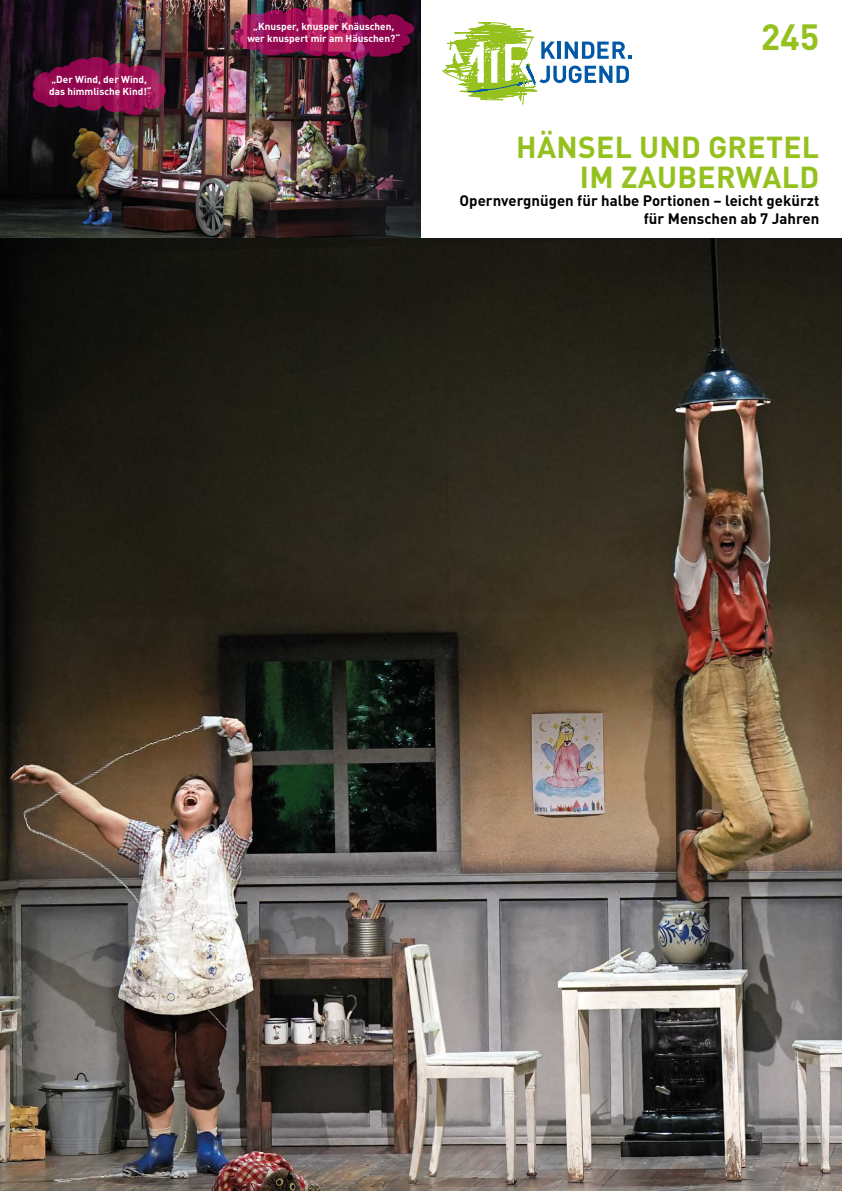
<style>
.page{position:relative;width:842px;height:1191px;background:#fff}
.page>*{position:absolute;margin:0;border:0;box-sizing:border-box;transform-origin:0 0}
.t1{font:700 36px "DINOT";color:#95c11f}
.t2{font:700 30px/30px "DINOT";letter-spacing:.01em;color:#95c11f;text-align:right}
.t3{font:700 15px/18px "DINOT";color:#000;text-align:right}
.t4{font:700 10px/12px "DINOT";color:#fff}
</style>
<div class="page">
<img style="left:0;top:0;width:421px;height:238px">
<img style="left:0;top:238px;width:842px;height:953px">
<svg style="left:443px;top:23px;width:188px;height:82px"></svg>
<svg style="left:33px;top:57px;width:134px;height:58px"></svg>
<img style="left:233px;top:7px;width:181px;height:53px">
<p class="t4" style="left:49px;top:73px;width:104px">„Der Wind, der Wind, das himmlische Kind!“</p>
<p class="t4" style="left:247px;top:20px;width:154px;text-align:center">„Knusper, knusper Knäuschen, wer knuspert mir am Häuschen?“</p>
<h1 class="t1" style="left:761px;top:13px;width:60px">245</h1>
<h2 class="t2" style="left:516px;top:131px;width:304px">HÄNSEL UND GRETEL<br>IM ZAUBERWALD</h2>
<h3 class="t3" style="left:460px;top:191px;width:361px">Opernvergnügen für halbe Portionen – leicht gekürzt für Menschen ab 7 Jahren</h3>
</div>
